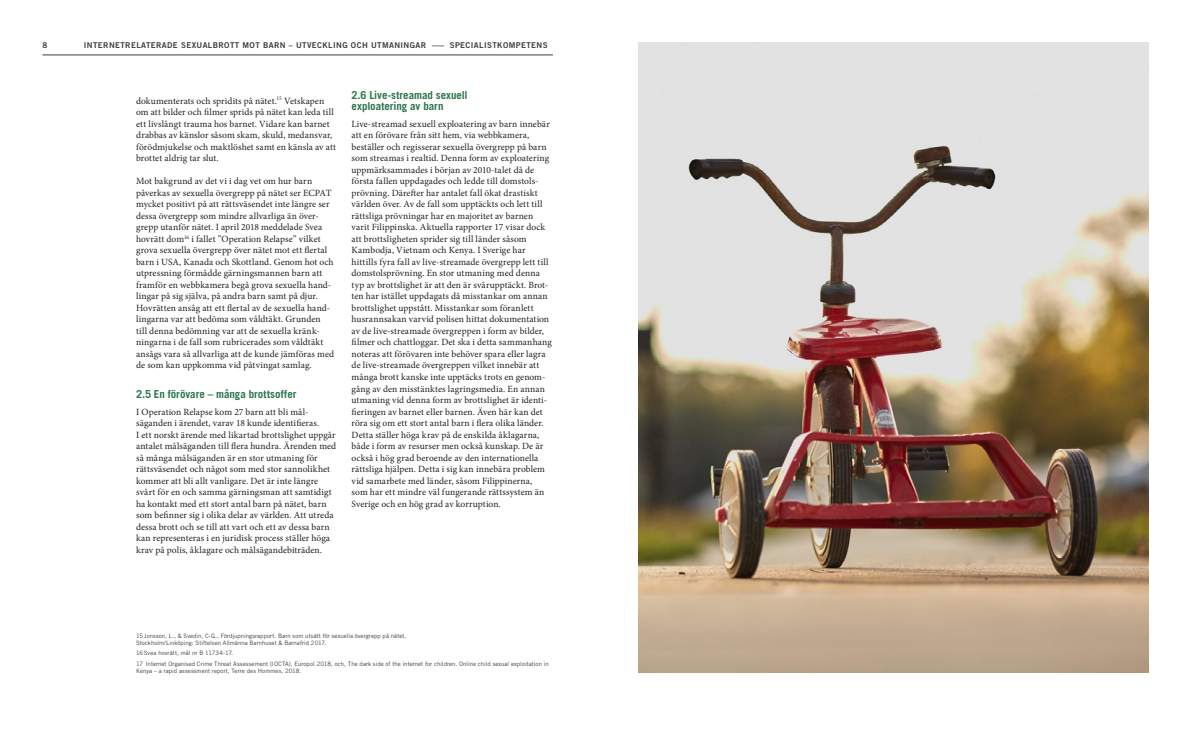
<style>
.page{position:relative;width:1191px;height:738px;background:#fff}
.page>*{position:absolute;margin:0;border:0;box-sizing:border-box;transform-origin:0 0}
.Mellanrubrik_1_0{font:700 11px/11.5px "Trade Gothic LT Std";color:#2c754d}
.Bröd_första_raden{font:9.5px/11.5px "Minion Pro";letter-spacing:.01em;color:#231f20}
.Ingress_1{font:8px "Trade Gothic LT Std Bd 2";letter-spacing:.05em;color:#3e3e3f}
.Fotnot{font:6px/7.2px "Trade Gothic LT Std";letter-spacing:.01em;color:#3e3e3f}
</style>
<div class="page">
<hr style="left:43px;top:55px;width:510px;height:1px;background:#3e3e3f">
<img style="left:638px;top:43px;width:510px;height:629px">
<p class="Ingress_1" style="left:43px;top:40px;width:6px">8</p>
<p class="Ingress_1" style="left:84px;top:40px;width:465px">INTERNETRELATERADE SEXUALBROTT MOT BARN – UTVECKLING OCH UTMANINGAR ––– SPECIALISTKOMPETENS</p>
<p class="Bröd_första_raden" style="left:136px;top:95px;width:201px">dokumenterats och spridits på nätet.<sup>15</sup> Vetskapen om att bilder och filmer sprids på nätet kan leda till ett livslångt trauma hos barnet. Vidare kan barnet drabbas av känslor såsom skam, skuld, medansvar, förödmjukelse och maktlöshet samt en känsla av att brottet aldrig tar slut.</p>
<p class="Bröd_första_raden" style="left:136px;top:175px;width:200px">Mot bakgrund av det vi i dag vet om hur barn påverkas av sexuella övergrepp på nätet ser ECPAT mycket positivt på att rättsväsendet inte längre ser dessa övergrepp som mindre allvarliga än över&shy;grepp utanför nätet. I april 2018 meddelade Svea hovrätt dom<sup>16</sup> i fallet ”Operation Relapse” vilket grova sexuella övergrepp över nätet mot ett flertal barn i USA, Kanada och Skottland. Genom hot och utpressning förmådde gärningsmannen barn att framför en webbkamera begå grova sexuella hand&shy;lingar på sig själva, på andra barn samt på djur.<br>Hovrätten ansåg att ett flertal av de sexuella hand&shy;lingarna var att bedöma som våldtäkt. Grunden<br>till denna bedömning var att de sexuella kränk&shy;ningarna i de fall som rubricerades som våldtäkt ansågs vara så allvarliga att de kunde jämföras med de som kan uppkomma vid påtvingat samlag.</p>
<p class="Mellanrubrik_1_0" style="left:136px;top:388px;width:162px">2.5 En förövare – många brottsoffer</p>
<p class="Bröd_första_raden" style="left:136px;top:405px;width:202px">I Operation Relapse kom 27 barn att bli mål&shy;säganden i ärendet, varav 18 kunde identifieras.<br>I ett norskt ärende med likartad brottslighet uppgår antalet målsäganden till flera hundra. Ärenden med så många målsäganden är en stor utmaning för rättsväsendet och något som med stor sannolikhet kommer att bli allt vanligare. Det är inte längre svårt för en och samma gärningsman att samtidigt ha kontakt med ett stort antal barn på nätet, barn som befinner sig i olika delar av världen. Att utreda dessa brott och se till att vart och ett av dessa barn kan representeras i en juridisk process ställer höga krav på polis, åklagare och målsägandebiträden.</p>
<p class="Mellanrubrik_1_0" style="left:351px;top:89px;width:118px">2.6 Live-streamad sexuell exploatering av barn</p>
<p class="Bröd_första_raden" style="left:351px;top:118px;width:202px">Live-streamad sexuell exploatering av barn innebär att en förövare från sitt hem, via webbkamera, beställer och regisserar sexuella övergrepp på barn som streamas i realtid. Denna form av exploatering uppmärksammades i början av 2010-talet då de första fallen uppdagades och ledde till domstols&shy;prövning. Därefter har antalet fall ökat drastiskt världen över. Av de fall som upptäckts och lett till rättsliga prövningar har en majoritet av barnen varit Filippinska. Aktuella rapporter 17 visar dock att brottsligheten sprider sig till länder såsom Kambodja, Vietnam och Kenya. I Sverige har hittills fyra fall av live-streamade övergrepp lett till domstolsprövning. En stor utmaning med denna typ av brottslighet är att den är svårupptäckt. Brot&shy;ten har istället uppdagats då misstankar om annan brottslighet uppstått. Misstankar som föranlett husrannsakan varvid polisen hittat dokumentation av de live-streamade övergreppen i form av bilder, filmer och chattloggar. Det ska i detta sammanhang noteras att förövaren inte behöver spara eller lagra de live-streamade övergreppen vilket innebär att många brott kanske inte upptäcks trots en genom&shy;gång av den misstänktes lagringsmedia. En annan utmaning vid denna form av brottslighet är identi&shy;fieringen av barnet eller barnen. Även här kan det röra sig om ett stort antal barn i flera olika länder.<br>Detta ställer höga krav på de enskilda åklagarna, både i form av resurser men också kunskap. De är också i hög grad beroende av den internationella rättsliga hjälpen. Detta i sig kan innebära problem vid samarbete med länder, såsom Filippinerna,<br>som har ett mindre väl fungerande rättssystem än Sverige och en hög grad av korruption.</p>
<p class="Fotnot" style="left:136px;top:632px;width:272px">15Jonsson, L., &amp; Svedin, C-G., Fördjupningsrapport. Barn som utsätt för sexuella övergrepp på nätet,<br>Stockholm/Linköping: Stiftelsen Allmänna Barnhuset &amp; Barnafrid 2017.</p>
<p class="Fotnot" style="left:136px;top:649px;width:99px">16Svea hovrätt, mål nr B 11734-17.</p>
<p class="Fotnot" style="left:136px;top:659px;width:414px">17 Internet Organised Crime Threat Assessement (IOCTA), Europol 2018, och, The dark side of the internet for children. Online child sexual exploitation in<br>Kenya – a rapid assessment report, Terre des Hommes, 2018.</p>
</div>
